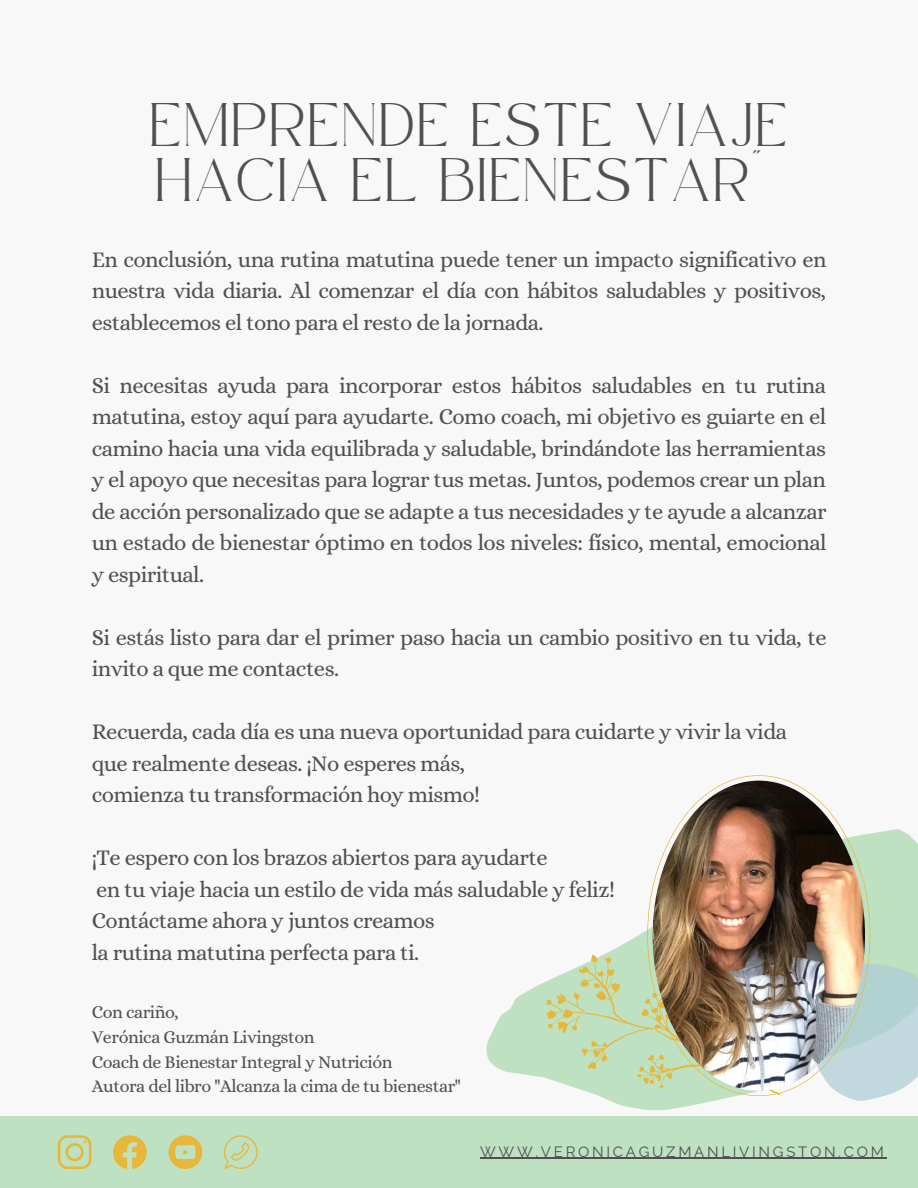
<style>
.page{position:relative;width:918px;height:1188px;background:#f8f8f8}
.page>*{position:absolute;margin:0;border:0;box-sizing:border-box;transform-origin:0 0}
.t1{font:30px/55.2px "Safira March";letter-spacing:.125em;color:#505050}
.t2{font:22.5px/31.5px "Alice";letter-spacing:-.025em;color:#505050;text-align:justify}
.t3{font:18px "Alice";letter-spacing:-.025em;color:#505050}
.t4{font:15px "Raleway";letter-spacing:.18em;color:#505050}
</style>
<div class="page">
<svg style="left:479px;top:829px;width:439px;height:359px"></svg>
<svg style="left:805px;top:964px;width:113px;height:137px"></svg>
<svg style="left:528px;top:924px;width:276px;height:193px;fill:#bee1c2"></svg>
<svg style="left:647px;top:775px;width:224px;height:321px"></svg>
<img style="left:647px;top:781px;width:224px;height:310px">
<div style="left:0;top:1117px;width:918px;height:70px;background:#bee1c2"></div>
<svg style="left:58px;top:1135px;width:34px;height:34px"></svg>
<svg style="left:113px;top:1135px;width:34px;height:34px"></svg>
<svg style="left:169px;top:1135px;width:33px;height:34px"></svg>
<svg style="left:224px;top:1135px;width:34px;height:34px"></svg>
<hr style="left:480px;top:1158px;width:407px;height:1px;background:#505050">
<p class="t1" style="left:150px;top:108px;width:638px">EMPRENDE ESTE VIAJE<br>HACIA EL BIENESTAR"</p>
<p class="t2" style="left:92px;top:243px;width:736px">En conclusión, una rutina matutina puede tener un impacto significativo en nuestra vida diaria. Al comenzar el día con hábitos saludables y positivos, establecemos el tono para el resto de la jornada.</p>
<p class="t2" style="left:92px;top:369px;width:736px">Si necesitas ayuda para incorporar estos hábitos saludables en tu rutina matutina, estoy aquí para ayudarte. Como coach, mi objetivo es guiarte en el camino hacia una vida equilibrada y saludable, brindándote las herramientas y el apoyo que necesitas para lograr tus metas. Juntos, podemos crear un plan de acción personalizado que se adapte a tus necesidades y te ayude a alcanzar un estado de bienestar óptimo en todos los niveles: físico, mental, emocional y espiritual.</p>
<p class="t2" style="left:92px;top:621px;width:736px">Si estás listo para dar el primer paso hacia un cambio positivo en tu vida, te invito a que me contactes.</p>
<p class="t2" style="left:92px;top:716px;width:697px">Recuerda, cada día es una nueva oportunidad para cuidarte y vivir la vida que realmente deseas. ¡No esperes más,</p>
<p class="t2" style="left:92px;top:779px;width:390px">comienza tu transformación hoy mismo!</p>
<p class="t2" style="left:92px;top:842px;width:458px">¡Te espero con los brazos abiertos para ayudarte</p>
<p class="t2" style="left:96px;top:873px;width:520px">en tu viaje hacia un estilo de vida más saludable y feliz!</p>
<p class="t2" style="left:92px;top:905px;width:345px">Contáctame ahora y juntos creamos</p>
<p class="t2" style="left:92px;top:936px;width:329px">la rutina matutina perfecta para ti.</p>
<p class="t3" style="left:92px;top:1002px;width:88px">Con cariño,</p>
<p class="t3" style="left:92px;top:1026px;width:224px">Verónica Guzmán Livingston</p>
<p class="t3" style="left:92px;top:1051px;width:302px">Coach de Bienestar Integral y Nutrición</p>
<p class="t3" style="left:92px;top:1076px;width:371px">Autora del libro "Alcanza la cima de tu bienestar"</p>
<p class="t4" style="left:480px;top:1143px;width:405px">WWW.VERONICAGUZMANLIVINGSTON.COM</p>
</div>
